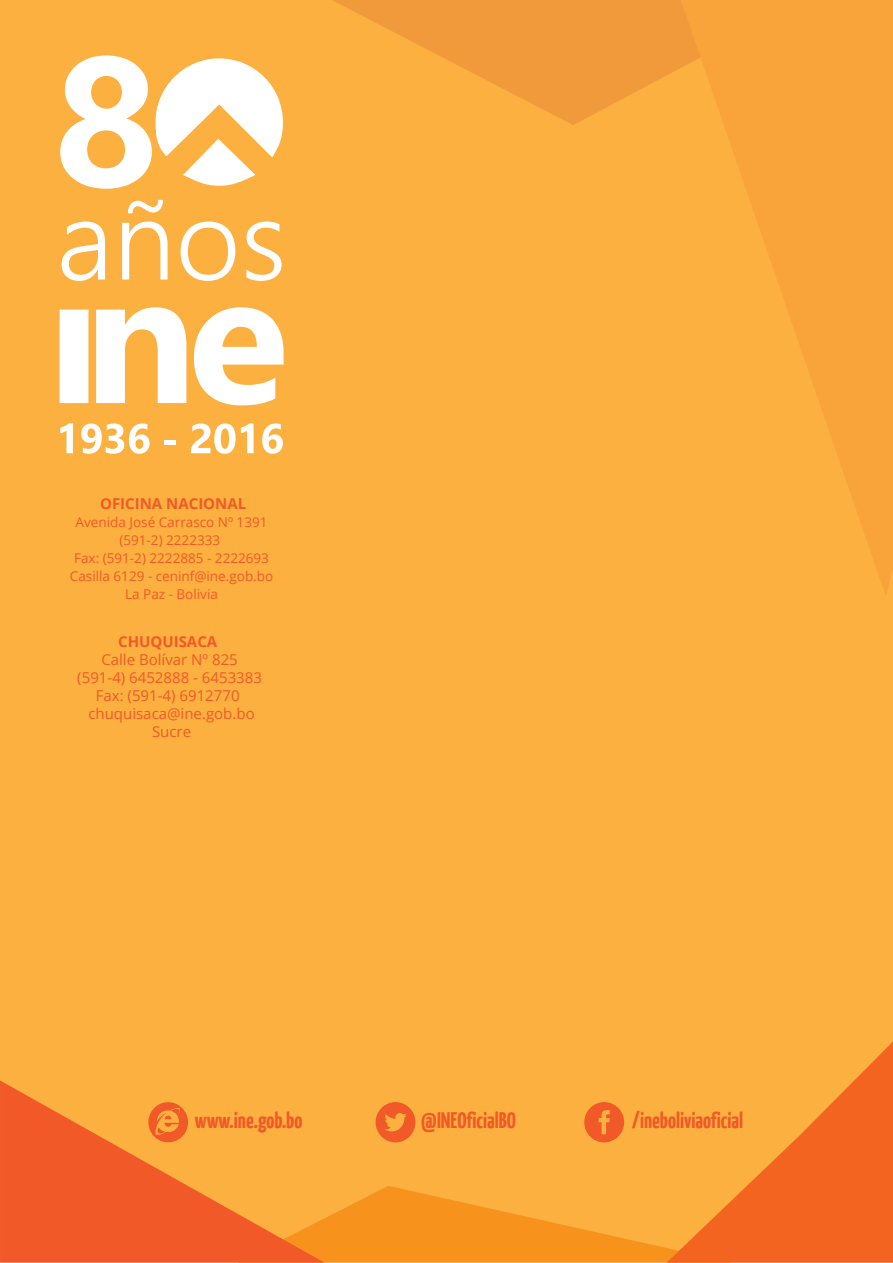
<style>
.page{position:relative;width:893px;height:1263px;background:#fff}
.page>*{position:absolute;margin:0;border:0;box-sizing:border-box;transform-origin:0 0}
.t1{font:700 22.5px "Yanone Kaffeesatz";color:#f15929}
.t2{font:15px/18px "Open Sans";color:#f15929;text-align:center}
.t3{font:700 15px "Open Sans";color:#f15929}
.t4{font:13.5px/18px "Open Sans";color:#f15929;text-align:center}
</style>
<div class="page">
<div style="left:0;top:0;width:893px;height:1261px;background:#fbb03f"></div>
<svg style="left:325px;top:1186px;width:341px;height:77px"></svg>
<svg style="left:666px;top:1041px;width:227px;height:222px"></svg>
<svg style="left:0;top:1080px;width:325px;height:183px;fill:#f15929"></svg>
<svg style="left:60px;top:125px;width:223px;height:64px"></svg>
<div style="left:60px;top:310px;width:28px;height:93px;background:#fff"></div>
<svg style="left:96px;top:307px;width:90px;height:96px"></svg>
<svg style="left:194px;top:307px;width:90px;height:98px"></svg>
<svg style="left:62px;top:221px;width:43px;height:60px"></svg>
<svg style="left:122px;top:200px;width:46px;height:80px"></svg>
<svg style="left:181px;top:221px;width:54px;height:60px"></svg>
<svg style="left:246px;top:221px;width:36px;height:60px"></svg>
<svg style="left:60px;top:423px;width:13px;height:30px"></svg>
<svg style="left:81px;top:423px;width:69px;height:31px"></svg>
<hr style="left:165px;top:440px;width:11px;height:4px;background:#fff">
<svg style="left:191px;top:423px;width:63px;height:31px"></svg>
<svg style="left:262px;top:423px;width:21px;height:31px"></svg>
<svg style="left:376px;top:1102px;width:39px;height:40px"></svg>
<svg style="left:584px;top:1102px;width:40px;height:40px"></svg>
<svg style="left:148px;top:1102px;width:40px;height:40px"></svg>
<svg style="left:64px;top:0;width:579px;height:125px"></svg>
<svg style="left:643px;top:0;width:250px;height:594px"></svg>
<p class="t3" style="left:100px;top:493px;width:148px">OFICINA NACIONAL</p>
<p class="t4" style="left:70px;top:513px;width:205px">Avenida José Carrasco Nº 1391 (591-2) 2222333<br>Fax: (591-2) 2222885 - 2222693<br>Casilla 6129 - ceninf@ine.gob.bo<br>La Paz - Bolivia</p>
<p class="t3" style="left:118px;top:631px;width:101px">CHUQUISACA</p>
<p class="t2" style="left:77px;top:650px;width:186px">Calle Bolívar Nº 825 (591-4) 6452888 - 6453383<br>Fax: (591-4) 6912770 chuquisaca@ine.gob.bo<br>Sucre</p>
<h1 class="t1" style="left:195px;top:1107px;width:109px">www.ine.gob.bo</h1>
<h1 class="t1" style="left:421px;top:1106px;width:97px">@INEOficialBO</h1>
<h1 class="t1" style="left:632px;top:1106px;width:113px">/ineboliviaoficial</h1>
</div>
